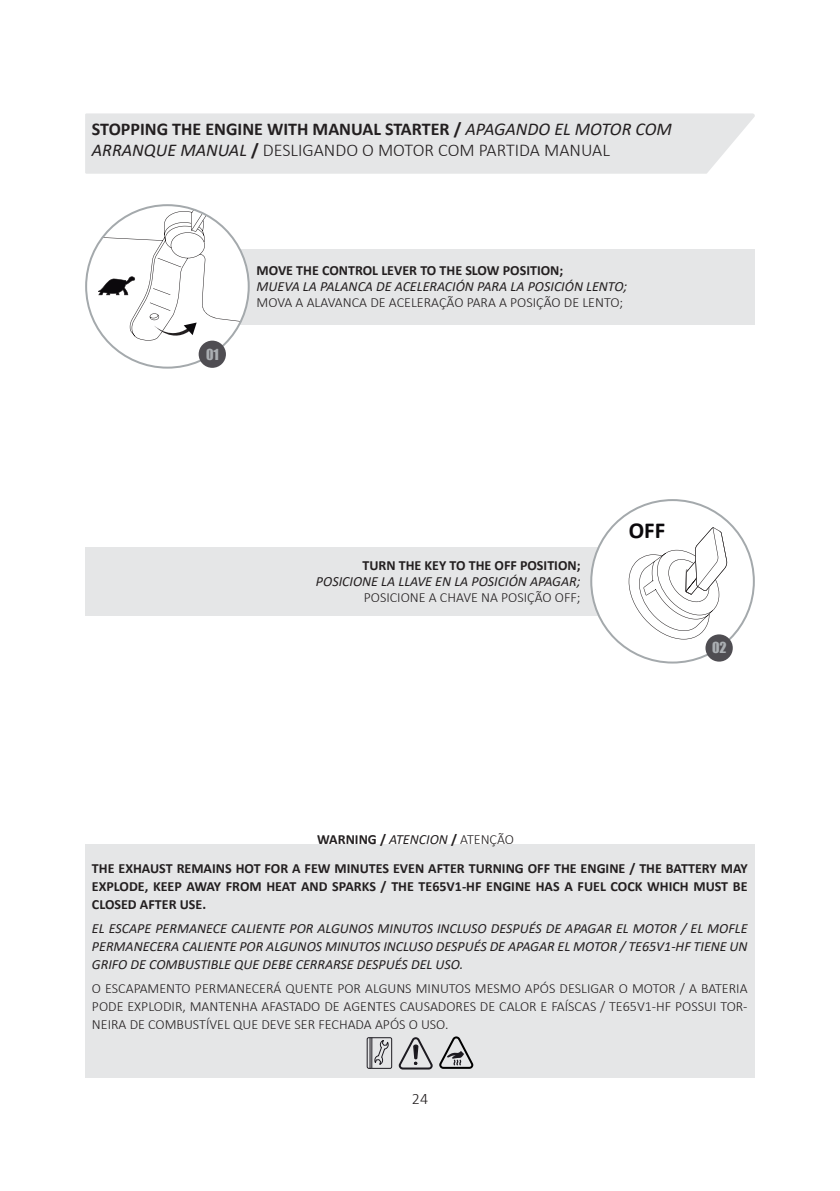
<style>
.page{position:relative;width:840px;height:1191px;background:#fff}
.page>*{position:absolute;margin:0;border:0;box-sizing:border-box;transform-origin:0 0}
.t1{font:700 22.8px "Calibri";color:#0b090c}
.t2{font:700 18px/21.6px "Calibri";color:#231f20}
.t3{font:300 16px "Calibri";color:#231f20}
.t4{font:italic 14px/18px "Calibri";color:#231f20;text-align:justify}
.t5{font:300 14px/18px "Calibri";color:#231f20;text-align:justify}
.t6{font:700 14px/18px "Calibri";color:#231f20;text-align:justify}
.t7{font:14px "Impact";color:#aaaeb2}
.s1{font-weight:400;font-style:italic}
.s2{font-weight:300}
</style>
<div class="page">
<div style="left:85px;top:844px;width:669px;height:233px;background:#e5e6e7"></div>
<div style="left:85px;top:113px;width:670px;height:61px;background:#e5e6e7"></div>
<div style="left:167px;top:249px;width:587px;height:75px;background:#e5e6e7"></div>
<svg style="left:85px;top:204px;width:164px;height:165px"></svg>
<div style="left:85px;top:547px;width:587px;height:68px;background:#e5e6e7"></div>
<svg style="left:590px;top:499px;width:164px;height:164px"></svg>
<div style="left:198px;top:340px;width:28px;height:28px;background:#4f4d52;border-radius:50%"></div>
<div style="left:705px;top:634px;width:27px;height:27px;background:#4f4d52;border-radius:50%"></div>
<svg style="left:366px;top:1037px;width:26px;height:31px"></svg>
<svg style="left:398px;top:1037px;width:34px;height:32px"></svg>
<svg style="left:439px;top:1036px;width:34px;height:32px"></svg>
<p class="t2" style="left:92px;top:118px;width:581px">STOPPING THE ENGINE WITH MANUAL STARTER / <span class="s1">APAGANDO EL MOTOR COM<br>ARRANQUE MANUAL</span> / <span class="s2">DESLIGANDO O MOTOR COM PARTIDA MANUAL</span></p>
<p class="t7" style="left:206px;top:343px;width:14px">01</p>
<p class="t6" style="left:256px;top:261px;width:308px">MOVE THE CONTROL LEVER TO THE SLOW POSITION;</p>
<p class="t4" style="left:256px;top:276px;width:372px">MUEVA LA PALANCA DE ACELERACIÓN PARA LA POSICIÓN LENTO;</p>
<p class="t5" style="left:256px;top:293px;width:368px">MOVA A ALAVANCA DE ACELERAÇÃO PARA A POSIÇÃO DE LENTO;</p>
<p class="t6" style="left:362px;top:556px;width:219px">TURN THE KEY TO THE OFF POSITION;</p>
<p class="t4" style="left:316px;top:572px;width:266px">POSICIONE LA LLAVE EN LA POSICIÓN APAGAR;</p>
<p class="t5" style="left:363px;top:588px;width:218px">POSICIONE A CHAVE NA POSIÇÃO OFF;</p>
<h1 class="t1" style="left:628px;top:514px;width:38px">OFF</h1>
<p class="t7" style="left:711px;top:637px;width:16px">02</p>
<p class="t6" style="left:317px;top:830px;width:198px">WARNING / <span class="s1">ATENCION</span> / <span class="s2">ATENÇÃO</span></p>
<p class="t6" style="left:92px;top:858px;width:656px">THE EXHAUST REMAINS HOT FOR A FEW MINUTES EVEN AFTER TURNING OFF THE ENGINE / THE BATTERY MAY EXPLODE, KEEP AWAY FROM HEAT AND SPARKS / THE TE65V1-HF ENGINE HAS A FUEL COCK WHICH MUST BE CLOSED AFTER USE.</p>
<p class="t4" style="left:92px;top:918px;width:656px">EL ESCAPE PERMANECE CALIENTE POR ALGUNOS MINUTOS INCLUSO DESPUÉS DE APAGAR EL MOTOR / EL MOFLE PERMANECERA CALIENTE POR ALGUNOS MINUTOS INCLUSO DESPUÉS DE APAGAR EL MOTOR / TE65V1-HF TIENE UN GRIFO DE COMBUSTIBLE QUE DEBE CERRARSE DESPUÉS DEL USO.</p>
<p class="t5" style="left:92px;top:978px;width:656px">O ESCAPAMENTO PERMANECERÁ QUENTE POR ALGUNS MINUTOS MESMO APÓS DESLIGAR O MOTOR / A BATERIA PODE EXPLODIR, MANTENHA AFASTADO DE AGENTES CAUSADORES DE CALOR E FAÍSCAS / TE65V1-HF POSSUI TOR-NEIRA DE COMBUSTÍVEL QUE DEVE SER FECHADA APÓS O USO.</p>
<p class="t3" style="left:411px;top:1089px;width:18px">24</p>
</div>
